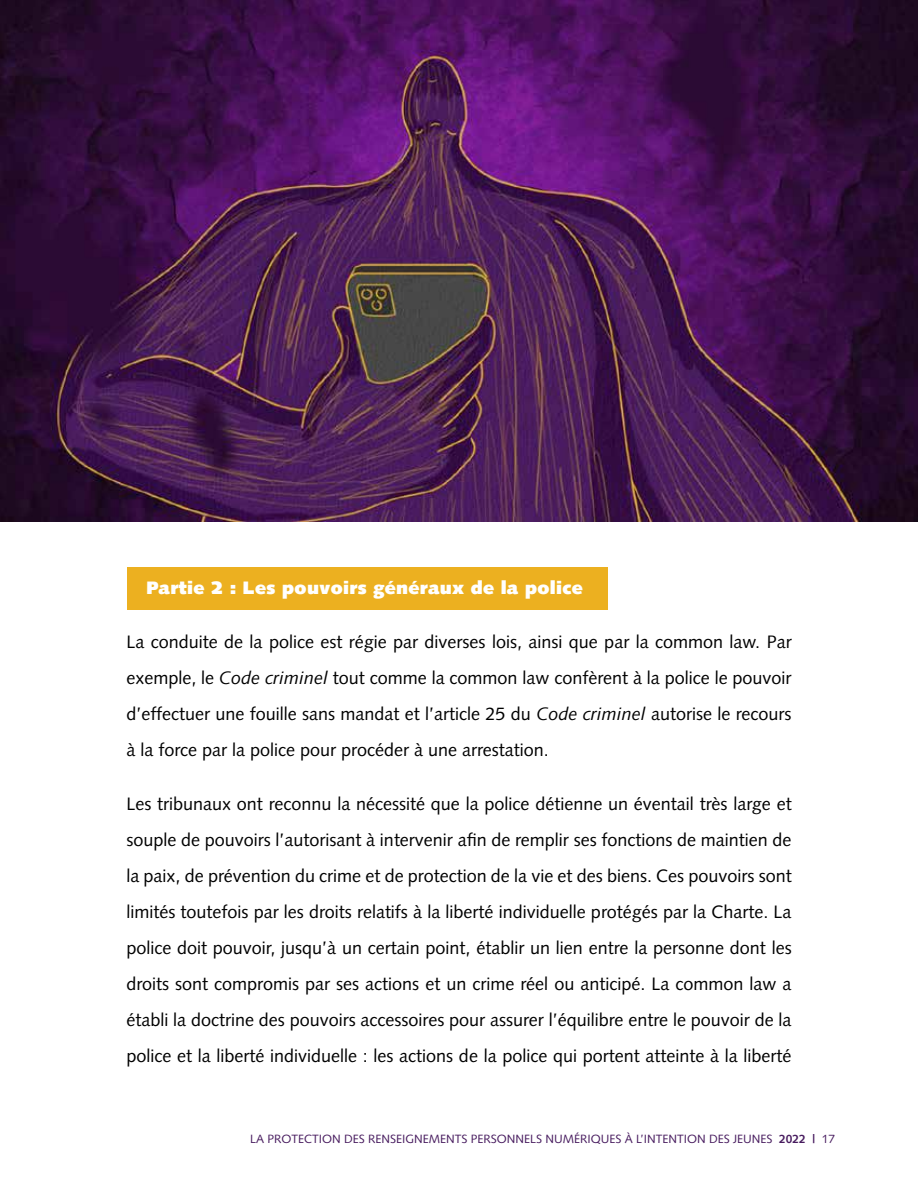
<style>
.page{position:relative;width:918px;height:1188px;background:#fff}
.page>*{position:absolute;margin:0;border:0;box-sizing:border-box;transform-origin:0 0}
.t1{font:18px/36px "Syntax LT Std";color:#000;text-align:justify}
.t2{font:900 18px "Syntax LT Std";letter-spacing:.02em;color:#fff}
.t3{font:12px "Syntax LT Std";color:#481c5f}
.s1{font-style:italic}
.s2{font-weight:700}
</style>
<div class="page">
<div style="left:127px;top:567px;width:481px;height:42px;background:#ecb020"></div>
<img style="left:0;top:0;width:918px;height:522px">
<p class="t2" style="left:147px;top:577px;width:438px">Partie 2 : Les pouvoirs généraux de la police</p>
<p class="t1" style="left:126px;top:624px;width:667px">La conduite de la police est régie par diverses lois, ainsi que par la common law. Par exemple, le <span class="s1">Code criminel</span> tout comme la common law confèrent à la police le pouvoir d’effectuer une fouille sans mandat et l’article 25 du <span class="s1">Code criminel</span> autorise le recours à la force par la police pour procéder à une arrestation.</p>
<p class="t1" style="left:126px;top:786px;width:667px">Les tribunaux ont reconnu la nécessité que la police détienne un éventail très large et souple de pouvoirs l’autorisant à intervenir afin de remplir ses fonctions de maintien de la paix, de prévention du crime et de protection de la vie et des biens. Ces pouvoirs sont limités toutefois par les droits relatifs à la liberté individuelle protégés par la Charte. La police doit pouvoir, jusqu’à un certain point, établir un lien entre la personne dont les droits sont compromis par ses actions et un crime réel ou anticipé. La common law a établi la doctrine des pouvoirs accessoires pour assurer l’équilibre entre le pouvoir de la police et la liberté individuelle : les actions de la police qui portent atteinte à la liberté</p>
<p class="t3" style="left:250px;top:1132px;width:587px">LA PROTECTION DES RENSEIGNEMENTS PERSONNELS NUMÉRIQUES À L’INTENTION DES JEUNES <span class="s2">2022 |</span> 17</p>
</div>
